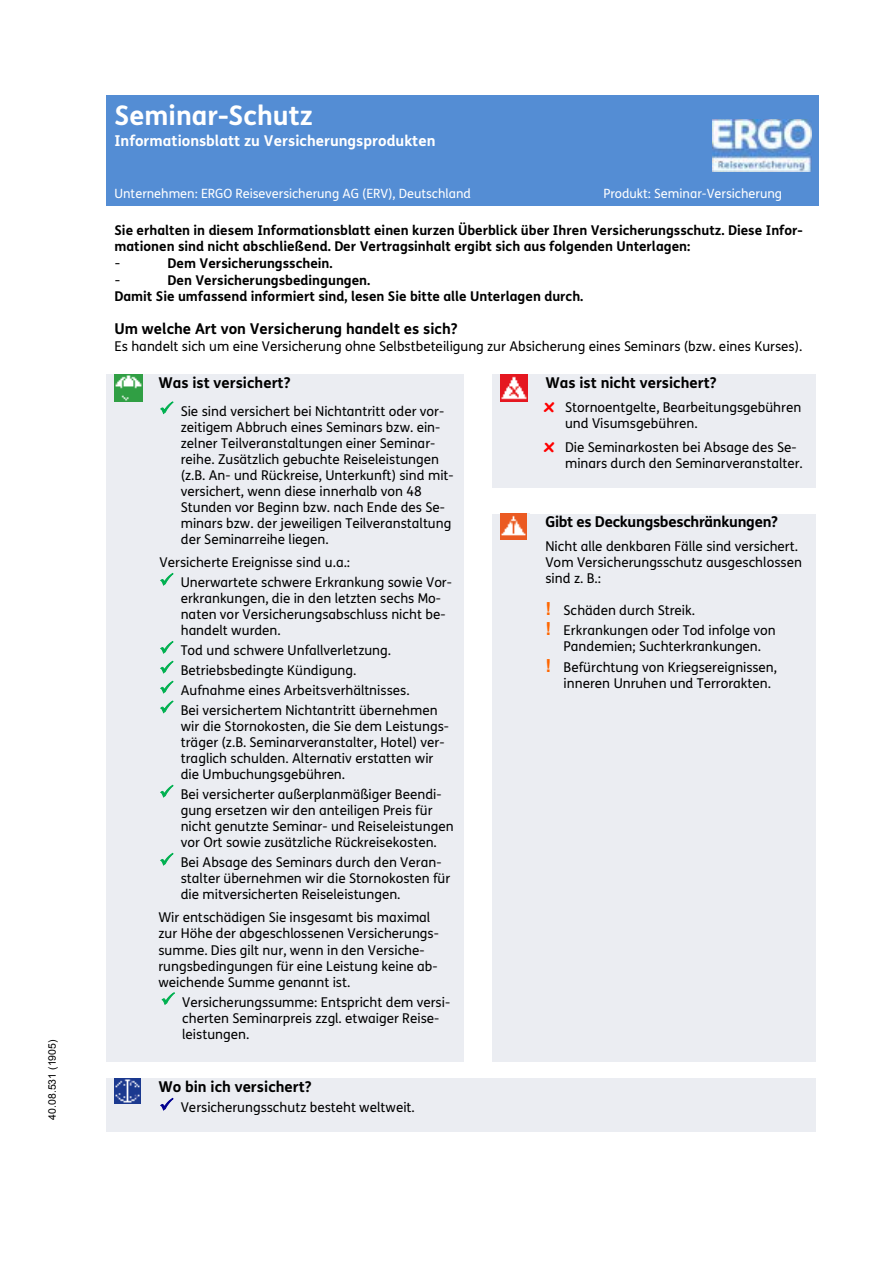
<style>
.page{position:relative;width:893px;height:1263px;background:#fff}
.page>*{position:absolute;margin:0;border:0;box-sizing:border-box;transform-origin:0 0}
.t1{font:700 27px "FS Me";color:#fff}
.t2{font:700 15px "FS Me";color:#000}
.t3{font:700 15px "FS Me";color:#fff}
.t4{font:700 15px "FS Me";letter-spacing:-.02em;color:#000}
.t5{font:13.5px/16px "FS Me";color:#000}
.t6{font:700 13.5px/16px "FS Me";color:#000}
.t7{font:13.5px "Verdana";color:#000}
.t8{font:12.75px "FS Me";color:#fff}
.t9{font:10.5px "Arial";color:#000}
.s1{font-family:"Comic Sans MS";font-weight:700;font-size:18px;color:#f00}
.s2{font-family:"Arial";font-weight:700;font-size:18px;color:#f60}
</style>
<div class="page">
<div style="left:106px;top:96px;width:475px;height:75px;background:#548dd4"></div>
<div style="left:581px;top:96px;width:238px;height:75px;background:#548dd4"></div>
<div style="left:106px;top:171px;width:489px;height:35px;background:#548dd4"></div>
<div style="left:595px;top:171px;width:224px;height:35px;background:#548dd4"></div>
<div style="left:106px;top:374px;width:44px;height:668px;background:#ebedf2"></div>
<div style="left:150px;top:374px;width:314px;height:668px;background:#ebedf2"></div>
<div style="left:492px;top:374px;width:45px;height:113px;background:#ebedf2"></div>
<div style="left:537px;top:374px;width:279px;height:113px;background:#ebedf2"></div>
<div style="left:492px;top:514px;width:45px;height:528px;background:#ebedf2"></div>
<svg style="left:526px;top:514px;width:1px;height:26px"></svg>
<div style="left:537px;top:514px;width:279px;height:528px;background:#ebedf2"></div>
<div style="left:106px;top:1042px;width:44px;height:20px;background:#ebedf2"></div>
<div style="left:150px;top:1042px;width:314px;height:20px;background:#ebedf2"></div>
<div style="left:492px;top:1042px;width:45px;height:20px;background:#ebedf2"></div>
<div style="left:537px;top:1042px;width:279px;height:20px;background:#ebedf2"></div>
<div style="left:106px;top:1078px;width:44px;height:54px;background:#ebedf2"></div>
<div style="left:114px;top:1078px;width:28px;height:27px;background:#1b398f"></div>
<div style="left:150px;top:1078px;width:666px;height:54px;background:#ebedf2"></div>
<img style="left:712px;top:119px;width:99px;height:52px">
<img style="left:114px;top:374px;width:28px;height:28px">
<img style="left:500px;top:374px;width:28px;height:28px">
<img style="left:500px;top:514px;width:26px;height:26px">
<img style="left:115px;top:1079px;width:25px;height:24px">
<p class="t9" style="left:46px;top:1119px;width:81px;rotate:-90deg">40.08.531 (1905)</p>
<h1 class="t1" style="left:114px;top:94px;width:200px">Seminar-Schutz</h1>
<p class="t3" style="left:114px;top:129px;width:323px">Informationsblatt zu Versicherungsprodukten</p>
<p class="t8" style="left:114px;top:185px;width:358px">Unternehmen: ERGO Reiseversicherung AG (ERV), Deutschland</p>
<p class="t8" style="left:604px;top:185px;width:180px">Produkt: Seminar-Versicherung</p>
<p class="t6" style="left:114px;top:221px;width:690px">Sie erhalten in diesem Informationsblatt einen kurzen Überblick über Ihren Versicherungsschutz. Diese Infor&shy;mationen sind nicht abschließend. Der Vertragsinhalt ergibt sich aus folgenden Unterlagen:</p>
<p class="t7" style="left:114px;top:254px;width:8px">-</p>
<p class="t6" style="left:168px;top:254px;width:167px">Dem Versicherungsschein.</p>
<p class="t7" style="left:114px;top:271px;width:8px">-</p>
<p class="t6" style="left:114px;top:271px;width:470px;text-indent:53px">Den Versicherungsbedingungen.<br>Damit Sie umfassend informiert sind, lesen Sie bitte alle Unterlagen durch.</p>
<p class="t2" style="left:114px;top:318px;width:345px">Um welche Art von Versicherung handelt es sich?</p>
<p class="t5" style="left:114px;top:338px;width:689px">Es handelt sich um eine Versicherung ohne Selbstbeteiligung zur Absicherung eines Seminars (bzw. eines Kurses).</p>
<p class="t2" style="left:158px;top:371px;width:134px">Was ist versichert?</p>
<p class="t5" style="left:181px;top:403px;width:274px">Sie sind versichert bei Nichtantritt oder vor&shy;zeitigem Abbruch eines Seminars bzw. ein&shy;zelner Teilveranstaltungen einer Seminar&shy;reihe. Zusätzlich gebuchte Reiseleistungen (z.B. An- und Rückreise, Unterkunft) sind mit&shy;versichert, wenn diese innerhalb von 48<br>Stunden vor Beginn bzw. nach Ende des Se&shy;minars bzw. der jeweiligen Teilveranstaltung der Seminarreihe liegen.</p>
<p class="t5" style="left:181px;top:552px;width:273px;line-height:19.8px;text-indent:-21px">Versicherte Ereignisse sind u.a.:<br>Unerwartete schwere Erkrankung sowie Vor-</p>
<p class="t5" style="left:181px;top:590px;width:266px">erkrankungen, die in den letzten sechs Mo&shy;naten vor Versicherungsabschluss nicht be&shy;handelt wurden.</p>
<p class="t5" style="left:181px;top:640px;width:258px;line-height:19.8px">Tod und schwere Unfallverletzung.<br>Betriebsbedingte Kündigung.<br>Aufnahme eines Arbeitsverhältnisses.<br>Bei versichertem Nichtantritt übernehmen</p>
<p class="t5" style="left:181px;top:718px;width:270px">wir die Stornokosten, die Sie dem Leistungs&shy;träger (z.B. Seminarveranstalter, Hotel) ver&shy;traglich schulden. Alternativ erstatten wir die Umbuchungsgebühren.</p>
<p class="t5" style="left:181px;top:786px;width:274px">Bei versicherter außerplanmäßiger Beendi&shy;gung ersetzen wir den anteiligen Preis für nicht genutzte Seminar- und Reiseleistungen vor Ort sowie zusätzliche Rückreisekosten.</p>
<p class="t5" style="left:181px;top:854px;width:271px">Bei Absage des Seminars durch den Veran&shy;stalter übernehmen wir die Stornokosten für die mitversicherten Reiseleistungen.</p>
<p class="t5" style="left:158px;top:909px;width:282px">Wir entschädigen Sie insgesamt bis maximal zur Höhe der abgeschlossenen Versicherungs&shy;summe. Dies gilt nur, wenn in den Versiche&shy;rungsbedingungen für eine Leistung keine ab&shy;weichende Summe genannt ist.</p>
<p class="t5" style="left:182px;top:993px;width:269px">Versicherungssumme: Entspricht dem versi&shy;cherten Seminarpreis zzgl. etwaiger Reise&shy;leistungen.</p>
<p class="t2" style="left:545px;top:371px;width:173px">Was ist nicht versichert?</p>
<p class="t5" style="left:565px;top:399px;width:238px;text-indent:-21px"><span class="s1">x</span> Stornoentgelte, Bearbeitungsgebühren und Visumsgebühren.</p>
<p class="t5" style="left:565px;top:439px;width:239px;text-indent:-21px"><span class="s1">x</span> Die Seminarkosten bei Absage des Se&shy;minars durch den Seminarveranstalter.</p>
<p class="t4" style="left:545px;top:510px;width:234px">Gibt es Deckungsbeschränkungen?</p>
<p class="t5" style="left:545px;top:538px;width:258px">Nicht alle denkbaren Fälle sind versichert.<br>Vom Versicherungsschutz ausgeschlossen sind z. B.:</p>
<p class="t5" style="left:545px;top:599px;width:232px;line-height:20.5px"><span class="s2">!</span> Schäden durch Streik.<br><span class="s2">!</span> Erkrankungen oder Tod infolge von</p>
<p class="t5" style="left:545px;top:636px;width:233px;line-height:20.5px;text-align:center">Pandemien; Suchterkrankungen.<br><span class="s2">!</span> Befürchtung von Kriegsereignissen,</p>
<p class="t5" style="left:564px;top:675px;width:209px">inneren Unruhen und Terrorakten.</p>
<p class="t2" style="left:158px;top:1075px;width:155px">Wo bin ich versichert?</p>
<p class="t5" style="left:181px;top:1099px;width:236px">Versicherungsschutz besteht weltweit.</p>
</div>
